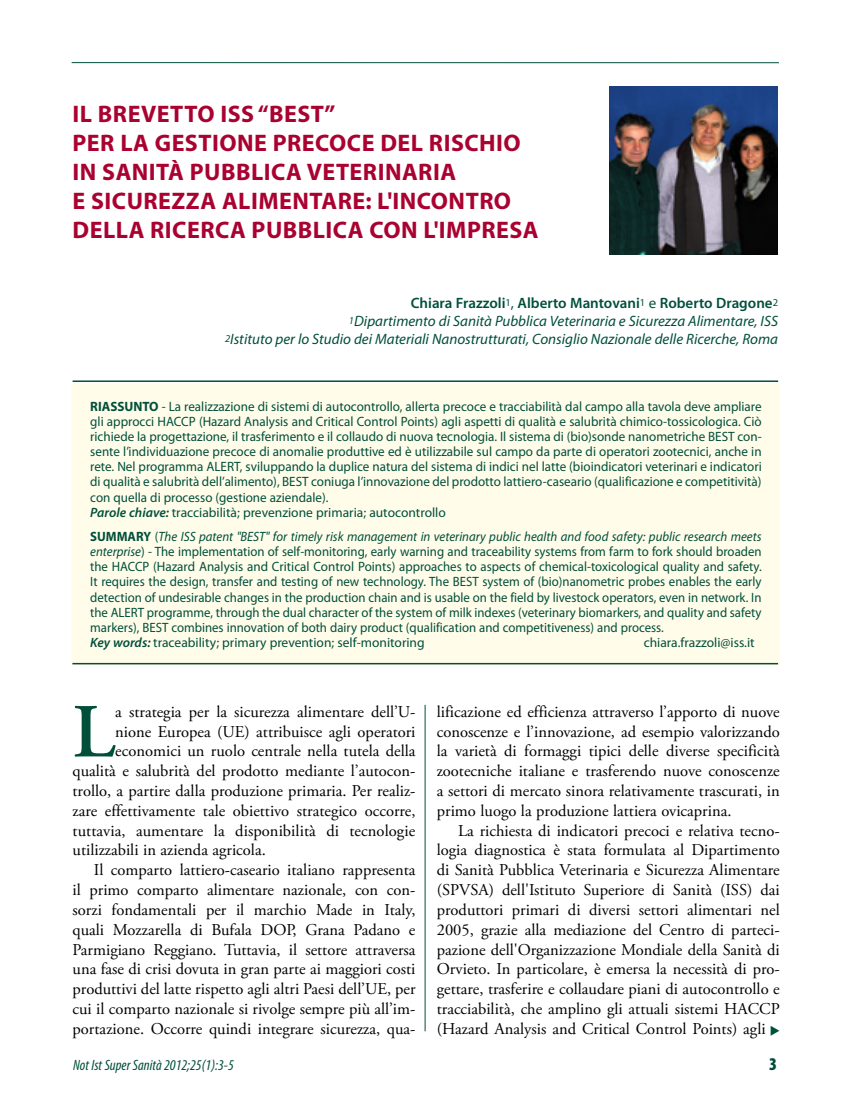
<style>
.page{position:relative;width:851px;height:1106px;background:#fff}
.page>*{position:absolute;margin:0;border:0;box-sizing:border-box;transform-origin:0 0}
.t1{font:600 76.2px "Adobe Garamond Pro";color:#004f3b}
.t2{font:700 24px "Myriad Pro";letter-spacing:.02em;color:#a90230}
.t3{font:900 condensed 18px "Myriad Pro";color:#004f3b}
.t4{font:16.5px/19.8px "Adobe Garamond Pro";color:#000;text-align:justify}
.t5{font:italic 15px/18px "Myriad Pro";color:#004f3b;text-align:right}
.t6{font:italic condensed 15px "Myriad Pro";color:#004f3b}
.t7{font:13.5px/15.1px "Myriad Pro";color:#004f3b;scale:.95 1}
.t8{font:13.5px/15.1px "Myriad Pro";color:#004f3b}
.s1{font-weight:600;font-style:normal}
.s2{font-style:normal;font-size:10.5px}
.s3{font-style:normal}
.s4{font-size:10.5px}
.s5{font-weight:700}
.s6{font-weight:600;font-style:italic}
.s7{font-style:italic}
.s8{color:#004f3b}
</style>
<div class="page">
<hr style="left:72px;top:62px;width:706px;height:1px;background:#004f3b">
<hr style="left:424px;top:705px;width:1px;height:326px;background:#004f3b">
<div style="left:72px;top:383px;width:708px;height:281px;background:#fffdea"></div>
<hr style="left:72px;top:663px;width:706px;height:1px;background:#004f3b">
<hr style="left:73px;top:380px;width:705px;height:2px;background:#004f3b">
<img style="left:609px;top:86px;width:168px;height:169px">
<h2 class="t2" style="left:72px;top:99px;width:114px">IL BREVETTO</h2>
<h2 class="t2" style="left:220px;top:99px;width:117px">ISS “BEST”</h2>
<h2 class="t2" style="left:72px;top:127px;width:127px">PER LA GESTION</h2>
<h2 class="t2" style="left:254px;top:127px;width:77px">E PRECOC</h2>
<h2 class="t2" style="left:362px;top:127px;width:81px">E DEL RISC</h2>
<h2 class="t2" style="left:479px;top:127px;width:30px">HIO</h2>
<h2 class="t2" style="left:72px;top:156px;width:44px">IN SANIT</h2>
<h2 class="t2" style="left:168px;top:156px;width:96px">À PUBBLICA</h2>
<h2 class="t2" style="left:307px;top:156px;width:71px">VETERINARIA</h2>
<h2 class="t2" style="left:72px;top:185px;width:33px">E SICUR</h2>
<h2 class="t2" style="left:158px;top:185px;width:79px">EZZA ALIM</h2>
<h2 class="t2" style="left:279px;top:185px;width:29px">ENTAR</h2>
<h2 class="t2" style="left:352px;top:185px;width:56px">E: L'INCONTRO</h2>
<h2 class="t2" style="left:72px;top:214px;width:45px">DELLA</h2>
<h2 class="t2" style="left:150px;top:214px;width:66px">RICERCA</h2>
<h2 class="t2" style="left:251px;top:214px;width:75px">PUBBLICA</h2>
<h2 class="t2" style="left:369px;top:214px;width:17px">CON</h2>
<h2 class="t2" style="left:423px;top:214px;width:101px">L'IMPRESA</h2>
<p class="t5" style="left:225px;top:293px;width:554px"><span class="s1">Chiara Frazzoli</span><span class="s2">1</span><span class="s3">,</span> <span class="s1">Alberto Mantovani</span><span class="s2">1</span> <span class="s3">e</span> <span class="s1">Roberto Dragone</span><span class="s2">2<br></span><span class="s4">1</span>Dipartimento di Sanità Pubblica Veterinaria e Sicurezza Alimentare, ISS<br><span class="s4">2</span>Istituto per lo Studio dei Materiali Nanostrutturati, Consiglio Nazionale delle Ricerche, Roma</p>
<p class="t8" style="left:90px;top:398px;width:673px"><span class="s5">RIASSUNTO</span> - La realizzazione di sistemi di autocontrollo, allerta precoce e tracciabilità dal campo alla tavola deve ampliare gli approcci HACCP (Hazard Analysis and Critical Control Points) agli aspetti di qualità e salubrità chimico-tossicologica. Ciò richiede la progettazione, il trasferimento e il collaudo di nuova tecnologia. Il sistema di (bio)sonde nanometriche BEST con&shy;sente l’individuazione precoce di anomalie produttive ed è utilizzabile sul campo da parte di operatori zootecnici, anche in rete. Nel programma ALERT, sviluppando la duplice natura del sistema di indici nel latte (bioindicatori veterinari e indicatori di qualità e salubrità dell’alimento), BEST coniuga l’innovazione del prodotto lattiero-caseario (qualificazione e competitività) con quella di processo (gestione aziendale).<br><span class="s6">Parole chiave:</span> tracciabilità; prevenzione primaria; autocontrollo</p>
<p class="t7" style="left:90px;top:528px;width:708px"><span class="s5">SUMMARY</span> (<span class="s7">The ISS patent "BEST" for timely risk management in veterinary public health and food safety: public research meets enterprise</span>) - The implementation of self-monitoring, early warning and traceability systems from farm to fork should broaden the HACCP (Hazard Analysis and Critical Control Points) approaches to aspects of chemical-toxicological quality and safety.<br>It requires the design, transfer and testing of new technology. The BEST system of (bio)nanometric probes enables the early detection of undesirable changes in the production chain and is usable on the field by livestock operators, even in network. In the ALERT programme, through the dual character of the system of milk indexes (veterinary biomarkers, and quality and safety markers), BEST combines innovation of both dairy product (qualification and competitiveness) and process.<br><span class="s6">Key words:</span> traceability; primary prevention; self-monitoring</p>
<p class="t8" style="left:643px;top:634px;width:112px">chiara.frazzoli@iss.it</p>
<h1 class="t1" style="left:73px;top:688px;width:44px">L</h1>
<p class="t4" style="left:115px;top:702px;width:301px">a strategia per la sicurezza alimentare dell’U-</p>
<p class="t4" style="left:115px;top:722px;width:302px">nione Europea (UE) attribuisce agli operatori</p>
<p class="t4" style="left:115px;top:742px;width:302px">economici un ruolo centrale nella tutela della</p>
<p class="t4" style="left:73px;top:761px;width:344px">qualità e salubrità del prodotto mediante l’autocon-</p>
<p class="t4" style="left:73px;top:781px;width:344px">trollo, a partire dalla produzione primaria. Per realiz-</p>
<p class="t4" style="left:73px;top:801px;width:344px">zare effettivamente tale obiettivo strategico occorre,</p>
<p class="t4" style="left:73px;top:821px;width:344px">tuttavia, aumentare la disponibilità di tecnologie</p>
<p class="t4" style="left:73px;top:841px;width:195px">utilizzabili in azienda agricola.</p>
<p class="t4" style="left:94px;top:860px;width:323px">Il comparto lattiero-caseario italiano rappresenta</p>
<p class="t4" style="left:73px;top:880px;width:344px">il primo comparto alimentare nazionale, con con-</p>
<p class="t4" style="left:73px;top:900px;width:344px">sorzi fondamentali per il marchio Made in Italy,</p>
<p class="t4" style="left:73px;top:920px;width:344px">quali Mozzarella di Bufala DOP, Grana Padano e</p>
<p class="t4" style="left:73px;top:940px;width:344px">Parmigiano Reggiano. Tuttavia, il settore attraversa</p>
<p class="t4" style="left:73px;top:959px;width:344px">una fase di crisi dovuta in gran parte ai maggiori costi</p>
<p class="t4" style="left:73px;top:979px;width:344px">produttivi del latte rispetto agli altri Paesi dell’UE, per</p>
<p class="t4" style="left:73px;top:999px;width:344px">cui il comparto nazionale si rivolge sempre più all’im-</p>
<p class="t4" style="left:73px;top:1019px;width:344px">portazione. Occorre quindi integrare sicurezza, qua-</p>
<p class="t4" style="left:437px;top:702px;width:344px">lificazione ed efficienza attraverso l’apporto di nuove conoscenze e l’innovazione, ad esempio valorizzando la varietà di formaggi tipici delle diverse specificità zootecniche italiane e trasferendo nuove conoscenze a settori di mercato sinora relativamente trascurati, in primo luogo la produzione lattiera ovicaprina.</p>
<p class="t4" style="left:437px;top:821px;width:345px;text-indent:21px">La richiesta di indicatori precoci e relativa tecno&shy;logia diagnostica è stata formulata al Dipartimento di Sanità Pubblica Veterinaria e Sicurezza Alimentare (SPVSA) dell'Istituto Superiore di Sanità (ISS) dai produttori primari di diversi settori alimentari nel 2005, grazie alla mediazione del Centro di parteci&shy;pazione dell'Organizzazione Mondiale della Sanità di Orvieto. In particolare, è emersa la necessità di pro&shy;gettare, trasferire e collaudare piani di autocontrollo e tracciabilità, che amplino gli attuali sistemi HACCP (Hazard Analysis and Critical Control Points) agli <span class="s8">◆</span></p>
<p class="t6" style="left:73px;top:1055px;width:162px">Not Ist Super Sanità 2012;25(1):3-5</p>
<p class="t3" style="left:769px;top:1052px;width:9px">3</p>
</div>
